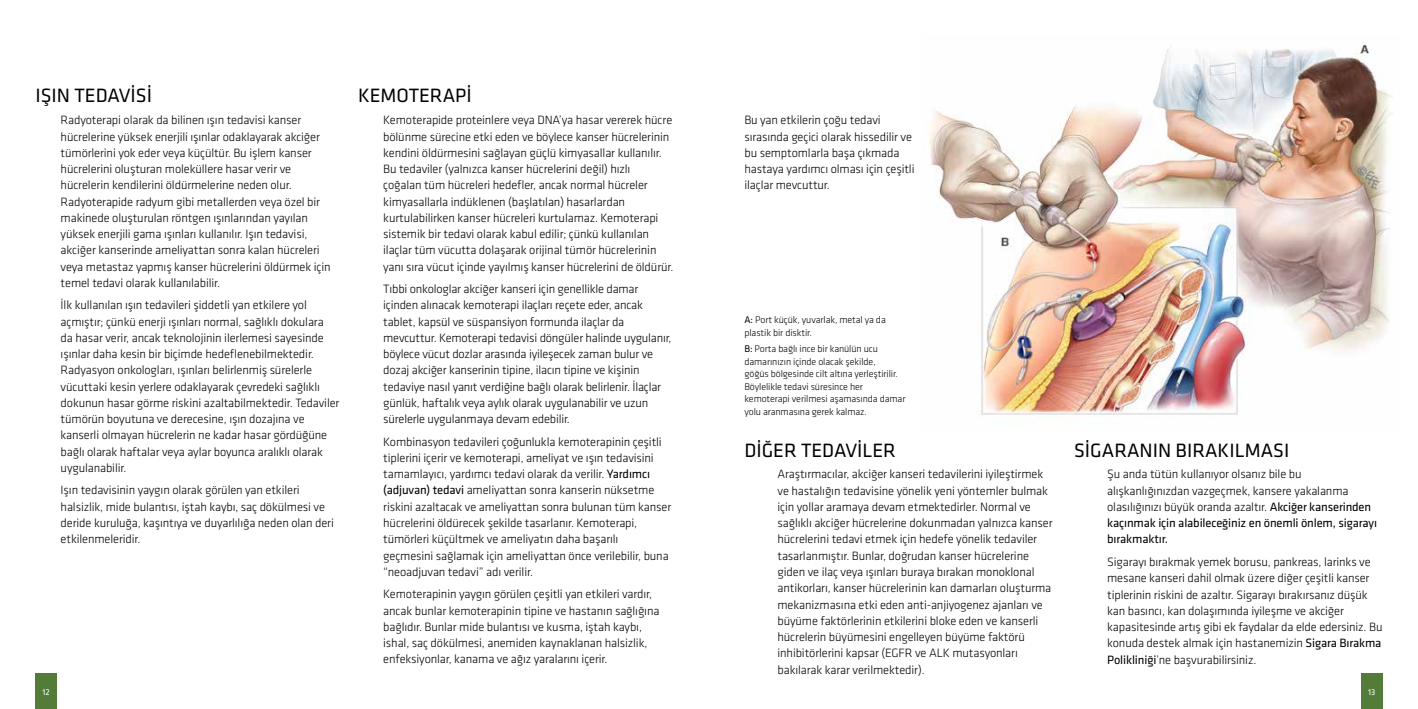
<style>
.page{position:relative;width:1418px;height:709px;background:#fff}
.page>*{position:absolute;margin:0;border:0;box-sizing:border-box;transform-origin:0 0}
.t1{font:20px "Klavika";color:#000}
.t2{font:300 12.5px/16.2px "Klavika";letter-spacing:-.01em;color:#000}
.t3{font:300 10px/12.5px "Klavika";letter-spacing:-.01em;color:#000}
.t4{font:8.75px "Klavika";color:#fff}
.s1{font-weight:400}
</style>
<div class="page">
<img style="left:929px;top:42px;width:463px;height:373px">
<div style="left:35px;top:673px;width:22px;height:36px;background:#537c39"></div>
<div style="left:1361px;top:673px;width:21px;height:36px;background:#537c39"></div>
<h1 class="t1" style="left:35px;top:85px;width:118px">IŞIN TEDAVİSİ</h1>
<p class="t2" style="left:61px;top:112px;width:271px">Radyoterapi olarak da bilinen ışın tedavisi kanser hücrelerine yüksek enerjili ışınlar odaklayarak akciğer tümörlerini yok eder veya küçültür. Bu işlem kanser hücrelerini oluşturan moleküllere hasar verir ve hücrelerin kendilerini öldürmelerine neden olur.<br>Radyoterapide radyum gibi metallerden veya özel bir makinede oluşturulan röntgen ışınlarından yayılan yüksek enerjili gama ışınları kullanılır. Işın tedavisi, akciğer kanserinde ameliyattan sonra kalan hücreleri veya metastaz yapmış kanser hücrelerini öldürmek için temel tedavi olarak kullanılabilir.</p>
<p class="t2" style="left:61px;top:297px;width:280px">İlk kullanılan ışın tedavileri şiddetli yan etkilere yol açmıştır; çünkü enerji ışınları normal, sağlıklı dokulara<br>da hasar verir, ancak teknolojinin ilerlemesi sayesinde ışınlar daha kesin bir biçimde hedeflenebilmektedir.<br>Radyasyon onkologları, ışınları belirlenmiş sürelerle vücuttaki kesin yerlere odaklayarak çevredeki sağlıklı dokunun hasar görme riskini azaltabilmektedir. Tedaviler tümörün boyutuna ve derecesine, ışın dozajına ve kanserli olmayan hücrelerin ne kadar hasar gördüğüne bağlı olarak haftalar veya aylar boyunca aralıklı olarak uygulanabilir.</p>
<p class="t2" style="left:61px;top:482px;width:275px">Işın tedavisinin yaygın olarak görülen yan etkileri halsizlik, mide bulantısı, iştah kaybı, saç dökülmesi ve deride kuruluğa, kaşıntıya ve duyarlılığa neden olan deri etkilenmeleridir.</p>
<h1 class="t1" style="left:358px;top:85px;width:115px">KEMOTERAPİ</h1>
<p class="t2" style="left:383px;top:112px;width:292px">Kemoterapide proteinlere veya DNA’ya hasar vererek hücre bölünme sürecine etki eden ve böylece kanser hücrelerinin kendini öldürmesini sağlayan güçlü kimyasallar kullanılır.<br>Bu tedaviler (yalnızca kanser hücrelerini değil) hızlı<br>çoğalan tüm hücreleri hedefler, ancak normal hücreler kimyasallarla indüklenen (başlatılan) hasarlardan kurtulabilirken kanser hücreleri kurtulamaz. Kemoterapi sistemik bir tedavi olarak kabul edilir; çünkü kullanılan ilaçlar tüm vücutta dolaşarak orijinal tümör hücrelerinin yanı sıra vücut içinde yayılmış kanser hücrelerini de öldürür.</p>
<p class="t2" style="left:383px;top:281px;width:290px">Tıbbi onkologlar akciğer kanseri için genellikle damar içinden alınacak kemoterapi ilaçları reçete eder, ancak tablet, kapsül ve süspansiyon formunda ilaçlar da mevcuttur. Kemoterapi tedavisi döngüler halinde uygulanır, böylece vücut dozlar arasında iyileşecek zaman bulur ve dozaj akciğer kanserinin tipine, ilacın tipine ve kişinin tedaviye nasıl yanıt verdiğine bağlı olarak belirlenir. İlaçlar günlük, haftalık veya aylık olarak uygulanabilir ve uzun sürelerle uygulanmaya devam edebilir.</p>
<p class="t2" style="left:383px;top:433px;width:289px">Kombinasyon tedavileri çoğunlukla kemoterapinin çeşitli tiplerini içerir ve kemoterapi, ameliyat ve ışın tedavisini tamamlayıcı, yardımcı tedavi olarak da verilir. <span class="s1">Yardımcı (adjuvan) tedavi</span> ameliyattan sonra kanserin nüksetme riskini azaltacak ve ameliyattan sonra bulunan tüm kanser hücrelerini öldürecek şekilde tasarlanır. Kemoterapi, tümörleri küçültmek ve ameliyatın daha başarılı geçmesini sağlamak için ameliyattan önce verilebilir, buna “neoadjuvan tedavi” adı verilir.</p>
<p class="t2" style="left:383px;top:586px;width:278px">Kemoterapinin yaygın görülen çeşitli yan etkileri vardır, ancak bunlar kemoterapinin tipine ve hastanın sağlığına bağlıdır. Bunlar mide bulantısı ve kusma, iştah kaybı, ishal, saç dökülmesi, anemiden kaynaklanan halsizlik, enfeksiyonlar, kanama ve ağız yaralarını içerir.</p>
<p class="t2" style="left:744px;top:112px;width:172px">Bu yan etkilerin çoğu tedavi sırasında geçici olarak hissedilir ve bu semptomlarla başa çıkmada hastaya yardımcı olması için çeşitli ilaçlar mevcuttur.</p>
<p class="t3" style="left:744px;top:314px;width:143px"><span class="s1">A:</span> Port küçük, yuvarlak, metal ya da plastik bir disktir.</p>
<p class="t3" style="left:744px;top:343px;width:162px"><span class="s1">B:</span> Porta bağlı ince bir kanülün ucu damarınızın içinde olacak şekilde,<br>göğüs bölgesinde cilt altına yerleştirilir.<br>Böylelikle tedavi süresince her kemoterapi verilmesi aşamasında damar yolu aranmasına gerek kalmaz.</p>
<h1 class="t1" style="left:744px;top:439px;width:153px">DİĞER TEDAVİLER</h1>
<h1 class="t1" style="left:1074px;top:439px;width:217px">SİGARANIN BIRAKILMASI</h1>
<p class="t2" style="left:777px;top:466px;width:277px">Araştırmacılar, akciğer kanseri tedavilerini iyileştirmek ve hastalığın tedavisine yönelik yeni yöntemler bulmak için yollar aramaya devam etmektedirler. Normal ve sağlıklı akciğer hücrelerine dokunmadan yalnızca kanser hücrelerini tedavi etmek için hedefe yönelik tedaviler tasarlanmıştır. Bunlar, doğrudan kanser hücrelerine giden ve ilaç veya ışınları buraya bırakan monoklonal antikorları, kanser hücrelerinin kan damarları oluşturma mekanizmasına etki eden anti-anjiyogenez ajanları ve büyüme faktörlerinin etkilerini bloke eden ve kanserli hücrelerin büyümesini engelleyen büyüme faktörü inhibitörlerini kapsar (EGFR ve ALK mutasyonları bakılarak karar verilmektedir).</p>
<p class="t2" style="left:1107px;top:466px;width:271px">Şu anda tütün kullanıyor olsanız bile bu alışkanlığınızdan vazgeçmek, kansere yakalanma olasılığınızı büyük oranda azaltır. <span class="s1">Akciğer kanserinden kaçınmak için alabileceğiniz en önemli önlem, sigarayı bırakmaktır.</span></p>
<p class="t2" style="left:1107px;top:554px;width:277px">Sigarayı bırakmak yemek borusu, pankreas, larinks ve mesane kanseri dahil olmak üzere diğer çeşitli kanser tiplerinin riskini de azaltır. Sigarayı bırakırsanız düşük kan basıncı, kan dolaşımında iyileşme ve akciğer kapasitesinde artış gibi ek faydalar da elde edersiniz. Bu konuda destek almak için hastanemizin <span class="s1">Sigara Bırakma Polikliniği</span>’ne başvurabilirsiniz.</p>
<p class="t4" style="left:42px;top:687px;width:9px">12</p>
<p class="t4" style="left:1368px;top:687px;width:9px">13</p>
</div>
